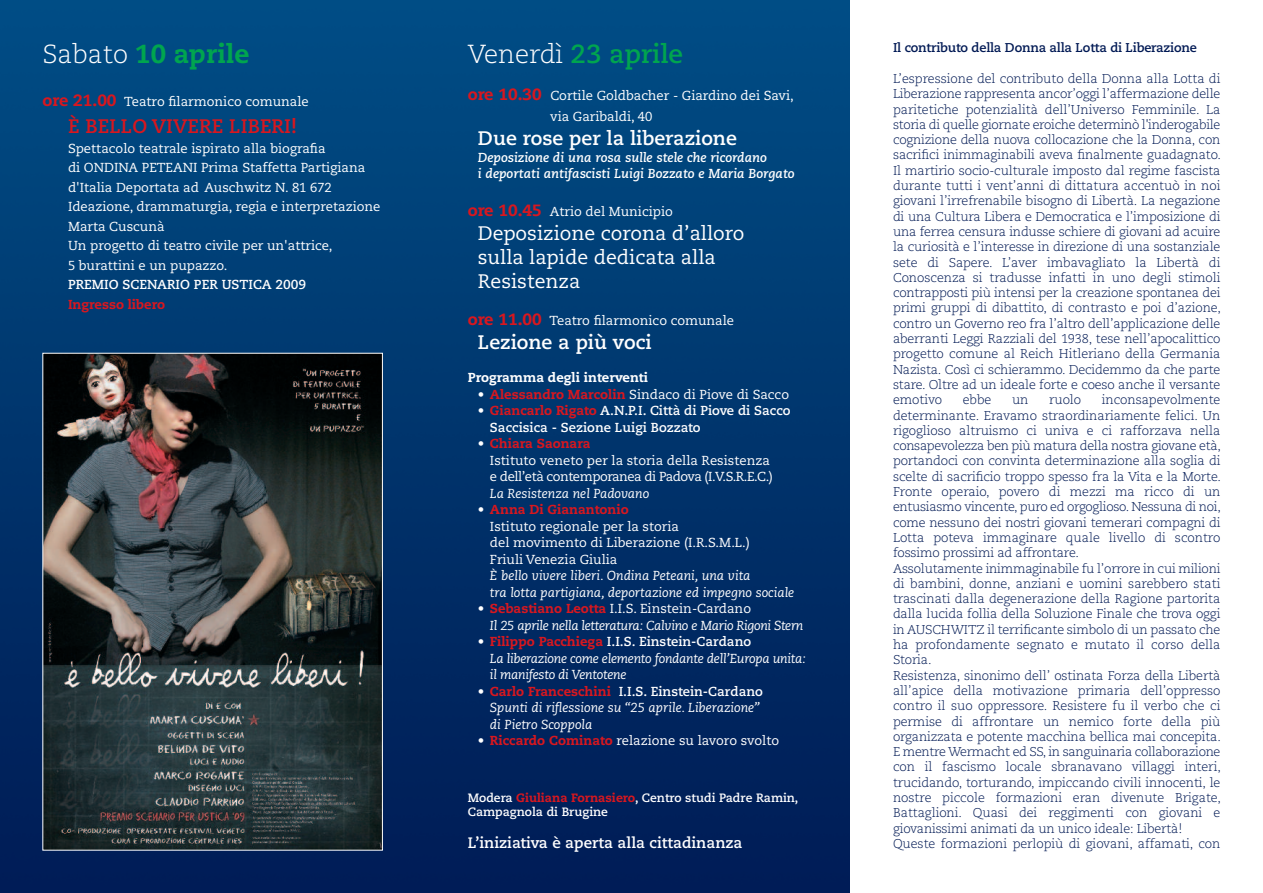
<style>
.page{position:relative;width:1263px;height:893px;background:#fff}
.page>*{position:absolute;margin:0;border:0;box-sizing:border-box;transform-origin:0 0}
.t1{font:700 26.1px "Caecilia LT Std";color:#00a54f}
.t2{font:800 26.1px "Caecilia LT Std";color:#00a54f}
.t3{font:19.5px/24px "Caecilia LT Std";color:#fff}
.t4{font:700 19.5px "Caecilia LT Std";color:#fff}
.t5{font:700 19.5px "Caecilia LT Std";color:#d8171f}
.t6{font:700 15.15px "Caecilia LT Std";color:#fff}
.t7{font:13.05px/19.5px "Caecilia LT Std";color:#fff}
.t8{font:italic 13.05px/16.5px "Caecilia LT Std";color:#fff}
.t9{font:italic 13.05px/16.5px "Caecilia LT Std";letter-spacing:-.02em;color:#fff}
.t10{font:700 13.05px/16.5px "Caecilia LT Std";color:#fff}
.t11{font:italic 13.05px/16.5px "Caecilia LT Std";letter-spacing:-.025em;color:#fff}
.t12{font:italic 700 13.05px/16.5px "Caecilia LT Std";color:#fff}
.t13{font:800 13.05px "Caecilia LT Std";color:#fff}
.t14{font:800 13.05px "Caecilia LT Std";color:#d8171f}
.t15{font:300 12.75px/15.3px "Caecilia LT Std";letter-spacing:-.01em;color:#001954;text-align:justify}
.t16{font:700 12.75px "Caecilia LT Std";letter-spacing:-.015em;color:#001954}
.t17{font:700 12.15px/14.5px "Caecilia LT Std";color:#fff}
.s1{font-weight:300;color:#fff}
.s2{font-weight:800;font-size:16.35px;color:#d8171f}
.s3{font-weight:700}
.s4{font-weight:800;color:#d8171f}
.s5{font-weight:700;font-style:normal}
.s6{font-weight:800;font-style:normal;color:#d8171f}
.s7{font-style:normal}
</style>
<div class="page">
<img style="left:0;top:0;width:850px;height:893px">
<img style="left:45px;top:355px;width:336px;height:493px">
<h1 class="t2" style="left:43px;top:42px;width:208px"><span class="s1">Sabato</span> 10 aprile</h1>
<p class="t7" style="left:43px;top:93px;width:268px"><span class="s2">ore 21.00</span> Teatro filarmonico comunale</p>
<h2 class="t5" style="left:68px;top:118px;width:230px">È BELLO VIVERE LIBERI!</h2>
<p class="t7" style="left:68px;top:139px;width:314px">Spettacolo teatrale ispirato alla biografia<br>di ONDINA PETEANI Prima Staffetta Partigiana d'Italia Deportata ad Auschwitz N. 81 672<br>Ideazione, drammaturgia, regia e interpretazione Marta Cuscunà<br>Un progetto di teatro civile per un'attrice,<br>5 burattini e un pupazzo.</p>
<p class="t10" style="left:68px;top:277px;width:240px">PREMIO SCENARIO PER USTICA 2009</p>
<p class="t14" style="left:68px;top:299px;width:98px">Ingresso libero</p>
<h1 class="t1" style="left:468px;top:42px;width:217px"><span class="s1">Venerdì</span> 23 aprile</h1>
<p class="t7" style="left:550px;top:86px;width:245px;line-height:21px;text-indent:-82px"><span class="s2">ore 10.30</span> Cortile Goldbacher - Giardino dei Savi, via Garibaldi, 40</p>
<h2 class="t4" style="left:478px;top:130px;width:260px">Due rose per la liberazione</h2>
<p class="t12" style="left:478px;top:150px;width:318px">Deposizione di una rosa sulle stele che ricordano<br>i deportati antifascisti Luigi Bozzato e Maria Borgato</p>
<p class="t7" style="left:468px;top:202px;width:207px"><span class="s2">ore 10.45</span> Atrio del Municipio</p>
<h2 class="t3" style="left:478px;top:223px;width:268px">Deposizione corona d’alloro sulla lapide dedicata alla<br>Resistenza</h2>
<p class="t7" style="left:468px;top:312px;width:268px"><span class="s2">ore 11.00</span> Teatro filarmonico comunale</p>
<h2 class="t4" style="left:478px;top:334px;width:175px">Lezione a più voci</h2>
<p class="t13" style="left:468px;top:372px;width:182px">Programma degli interventi</p>
<p class="t7" style="left:478px;top:385px;width:313px"><span class="s3">•</span> <span class="s4">Alessandro Marcolin</span> Sindaco di Piove di Sacco</p>
<p class="t10" style="left:490px;top:403px;width:302px;text-indent:-12px">• <span class="s4">Giancarlo Rigato</span> A.N.P.I. Città di Piove di Sacco<br>Saccisica - Sezione Luigi Bozzato</p>
<p class="t7" style="left:490px;top:436px;width:284px;line-height:16.5px;text-indent:-12px"><span class="s3">•</span> <span class="s4">Chiara Saonara<br></span>Istituto veneto per la storia della Resistenza e dell’età contemporanea di Padova (I.V.S.R.E.C.)</p>
<p class="t8" style="left:490px;top:486px;width:161px">La Resistenza nel Padovano</p>
<p class="t7" style="left:490px;top:502px;width:261px;line-height:16.5px;text-indent:-12px"><span class="s3">•</span> <span class="s4">Anna Di Gianantonio<br></span>Istituto regionale per la storia<br>del movimento di Liberazione (I.R.S.M.L.)<br>Friuli Venezia Giulia</p>
<p class="t8" style="left:490px;top:568px;width:306px">È bello vivere liberi. Ondina Peteani, una vita<br>tra lotta partigiana, deportazione ed impegno sociale</p>
<p class="t11" style="left:490px;top:601px;width:315px;text-indent:-12px"><span class="s5">•</span> <span class="s6">Sebastiano Leotta</span> <span class="s7">I.I.S. Einstein-Cardano<br></span>Il 25 aprile nella letteratura: Calvino e Mario Rigoni Stern</p>
<p class="t9" style="left:490px;top:634px;width:317px;text-indent:-12px"><span class="s5">•</span> <span class="s6">Filippo Pacchiega</span> <span class="s5">I.I.S. Einstein-Cardano<br></span>La liberazione come elemento fondante dell’Europa unita: il manifesto di Ventotene</p>
<p class="t8" style="left:490px;top:684px;width:274px;text-indent:-12px"><span class="s5">•</span> <span class="s6">Carlo Franceschini</span> <span class="s5">I.I.S. Einstein-Cardano<br></span>Spunti di riflessione su “25 aprile. Liberazione” di Pietro Scoppola</p>
<p class="t7" style="left:478px;top:732px;width:303px"><span class="s3">•</span> <span class="s4">Riccardo Cominato</span> relazione su lavoro svolto</p>
<p class="t17" style="left:468px;top:791px;width:332px">Modera <span class="s4">Giuliana Fornasiero</span>, Centro studi Padre Ramin,<br>Campagnola di Brugine</p>
<p class="t6" style="left:468px;top:836px;width:276px">L’iniziativa è aperta alla cittadinanza</p>
<p class="t16" style="left:893px;top:43px;width:305px">Il contributo della Donna alla Lotta di Liberazione</p>
<p class="t15" style="left:893px;top:72px;width:329px">L’espressione del contributo della Donna alla Lotta di Liberazione rappresenta ancor’oggi l’affermazione delle paritetiche potenzialità dell’Universo Femminile. La storia di quelle giornate eroiche determinò l'inderogabile cognizione della nuova collocazione che la Donna, con sacrifici inimmaginabili aveva finalmente guadagnato.<br>Il martirio socio-culturale imposto dal regime fascista durante tutti i vent’anni di dittatura accentuò in noi giovani l’irrefrenabile bisogno di Libertà. La negazione di una Cultura Libera e Democratica e l’imposizione di una ferrea censura indusse schiere di giovani ad acuire la curiosità e l’interesse in direzione di una sostanziale sete di Sapere. L’aver imbavagliato la Libertà di Conoscenza si tradusse infatti in uno degli stimoli contrapposti più intensi per la creazione spontanea dei primi gruppi di dibattito, di contrasto e poi d’azione, contro un Governo reo fra l’altro dell’applicazione delle aberranti Leggi Razziali del 1938, tese nell’apocalittico progetto comune al Reich Hitleriano della Germania Nazista. Così ci schierammo. Decidemmo da che parte stare. Oltre ad un ideale forte e coeso anche il versante emotivo</p>
<p class="t15" style="left:893px;top:393px;width:329px;text-align:left;text-indent:209px">inconsapevolmente determinante. Eravamo straordinariamente felici. Un rigoglioso altruismo ci univa e ci rafforzava nella consapevolezza ben più matura della nostra giovane età, portandoci con convinta determinazione alla soglia di scelte di sacrificio troppo spesso fra la Vita e la Morte.<br>Fronte operaio, povero di mezzi ma ricco di un entusiasmo vincente, puro ed orgoglioso. Nessuna di noi, come nessuno dei nostri giovani temerari compagni di Lotta poteva immaginare quale livello di scontro fossimo prossimi ad affrontare.<br>Assolutamente inimmaginabile fu l’orrore in cui milioni di bambini, donne, anziani e uomini sarebbero stati trascinati dalla degenerazione della Ragione partorita dalla lucida follia della Soluzione Finale che trova oggi in AUSCHWITZ il terrificante simbolo di un passato che ha profondamente segnato e mutato il corso della Storia.<br>Resistenza, sinonimo dell’ ostinata Forza della Libertà all’apice della motivazione primaria dell’oppresso contro il suo oppressore. Resistere fu il verbo che ci permise di affrontare un nemico forte della più organizzata e potente macchina bellica mai concepita.<br>E mentre Wermacht ed SS, in sanguinaria collaborazione con il fascismo locale sbranavano villaggi interi, trucidando, torturando, impiccando civili innocenti, le nostre piccole formazioni eran divenute Brigate, Battaglioni. Quasi dei reggimenti con giovani e giovanissimi animati da un unico ideale: Libertà!<br>Queste formazioni perlopiù di giovani, affamati, con</p>
<p class="t15" style="left:963px;top:393px;width:30px">ebbe</p>
<p class="t15" style="left:1012px;top:393px;width:18px">un</p>
<p class="t15" style="left:1049px;top:393px;width:34px">ruolo</p>
</div>
